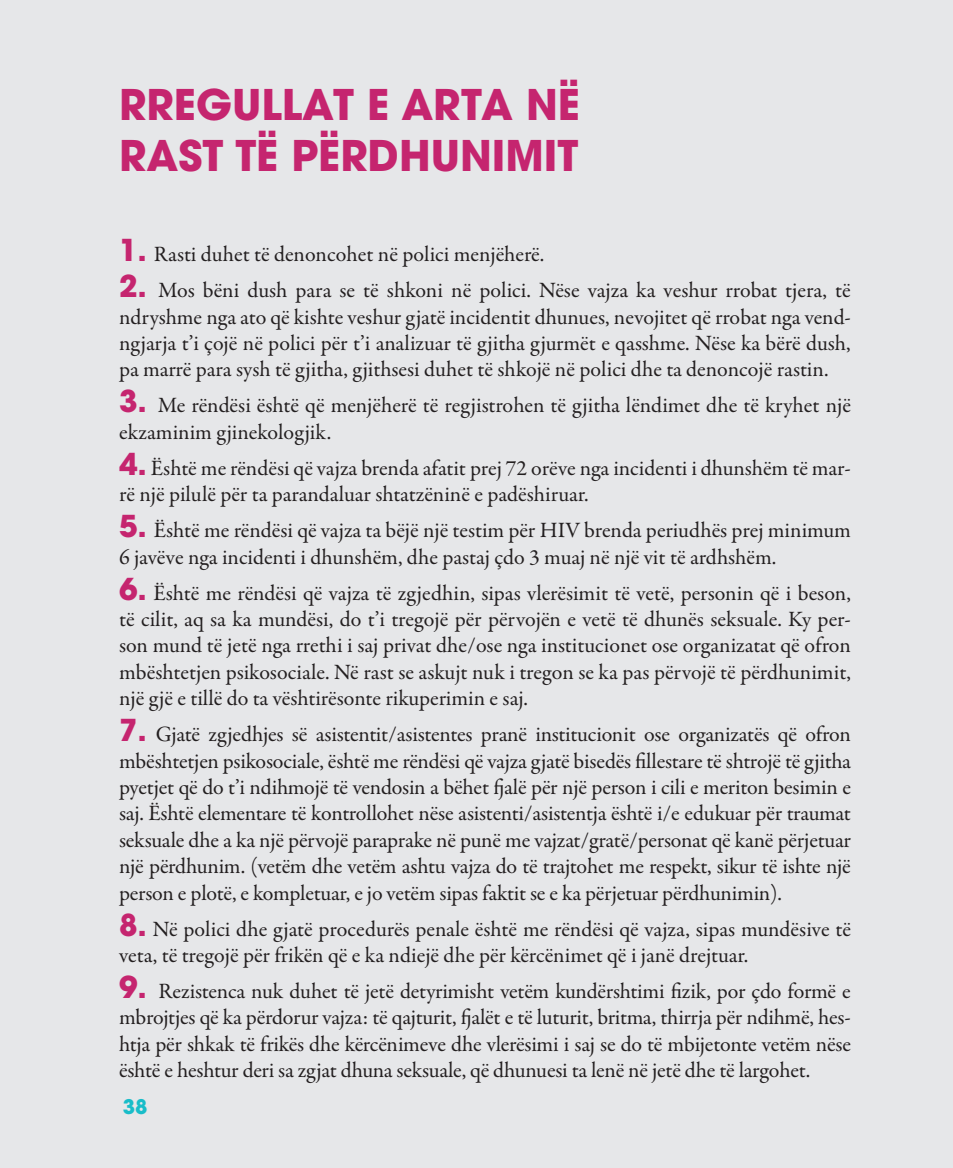
<style>
.page{position:relative;width:953px;height:1168px;background:#fff}
.page>*{position:absolute;margin:0;border:0;box-sizing:border-box;transform-origin:0 0}
.t1{font:700 42px/50.4px "Avant Garde LT";color:#c5256f}
.t2{font:22px/26.4px "Garamond Premr Pro";color:#231f20;text-align:justify}
.t3{font:700 20px "Avant Garde LT";color:#19bdc9}
.s1{font-family:"Avant Garde LT";font-weight:700;font-size:30px;color:#c5256f}
</style>
<div class="page">
<div style="left:0;top:0;width:952px;height:1168px;background:#e6e7e9"></div>
<h1 class="t1" style="left:119px;top:79px;width:462px">RREGULLAT E ARTA NË<br>RAST TË PËRDHUNIMIT</h1>
<p class="t2" style="left:119px;top:242px;width:427px"><span class="s1">1.</span> Rasti duhet të denoncohet në polici menjëherë.</p>
<p class="t2" style="left:119px;top:278px;width:733px"><span class="s1">2.</span> Mos bëni dush para se të shkoni në polici. Nëse vajza ka veshur rrobat tjera, të ndryshme nga ato që kishte veshur gjatë incidentit dhunues, nevojitet që rrobat nga vend&shy;ngjarja t’i çojë në polici për t’i analizuar të gjitha gjurmët e qasshme. Nëse ka bërë dush, pa marrë para sysh të gjitha, gjithsesi duhet të shkojë në polici dhe ta denoncojë rastin.</p>
<p class="t2" style="left:119px;top:393px;width:733px"><span class="s1">3.</span> Me rëndësi është që menjëherë të regjistrohen të gjitha lëndimet dhe të kryhet një ekzaminim gjinekologjik.</p>
<p class="t2" style="left:119px;top:455px;width:733px"><span class="s1">4.</span> Është me rëndësi që vajza brenda afatit prej 72 orëve nga incidenti i dhunshëm të mar&shy;rë një pilulë për ta parandaluar shtatzëninë e padëshiruar.</p>
<p class="t2" style="left:119px;top:518px;width:733px"><span class="s1">5.</span> Është me rëndësi që vajza ta bëjë një testim për HIV brenda periudhës prej minimum<br>6 javëve nga incidenti i dhunshëm, dhe pastaj çdo 3 muaj në një vit të ardhshëm.</p>
<p class="t2" style="left:119px;top:580px;width:733px"><span class="s1">6.</span> Është me rëndësi që vajza të zgjedhin, sipas vlerësimit të vetë, personin që i beson, të cilit, aq sa ka mundësi, do t’i tregojë për përvojën e vetë të dhunës seksuale. Ky per&shy;son mund të jetë nga rrethi i saj privat dhe/ose nga institucionet ose organizatat që ofron mbështetjen psikosociale. Në rast se askujt nuk i tregon se ka pas përvojë të përdhunimit, një gjë e tillë do ta vështirësonte rikuperimin e saj.</p>
<p class="t2" style="left:119px;top:722px;width:733px"><span class="s1">7.</span> Gjatë zgjedhjes së asistentit/asistentes pranë institucionit ose organizatës që ofron mbështetjen psikosociale, është me rëndësi që vajza gjatë bisedës fillestare të shtrojë të gjitha pyetjet që do t’i ndihmojë të vendosin a bëhet fjalë për një person i cili e meriton besimin e saj. Është elementare të kontrollohet nëse asistenti/asistentja është i/e edukuar për traumat seksuale dhe a ka një përvojë paraprake në punë me vajzat/gratë/personat që kanë përjetuar një përdhunim. (vetëm dhe vetëm ashtu vajza do të trajtohet me respekt, sikur të ishte një person e plotë, e kompletuar, e jo vetëm sipas faktit se e ka përjetuar përdhunimin).</p>
<p class="t2" style="left:119px;top:916px;width:733px"><span class="s1">8.</span> Në polici dhe gjatë procedurës penale është me rëndësi që vajza, sipas mundësive të veta, të tregojë për frikën që e ka ndiejë dhe për kërcënimet që i janë drejtuar.</p>
<p class="t2" style="left:119px;top:978px;width:733px"><span class="s1">9.</span> Rezistenca nuk duhet të jetë detyrimisht vetëm kundërshtimi fizik, por çdo formë e mbrojtjes që ka përdorur vajza: të qajturit, fjalët e të luturit, britma, thirrja për ndihmë, hes&shy;htja për shkak të frikës dhe kërcënimeve dhe vlerësimi i saj se do të mbijetonte vetëm nëse është e heshtur deri sa zgjat dhuna seksuale, që dhunuesi ta lenë në jetë dhe të largohet.</p>
<p class="t3" style="left:123px;top:1093px;width:26px">38</p>
</div>
